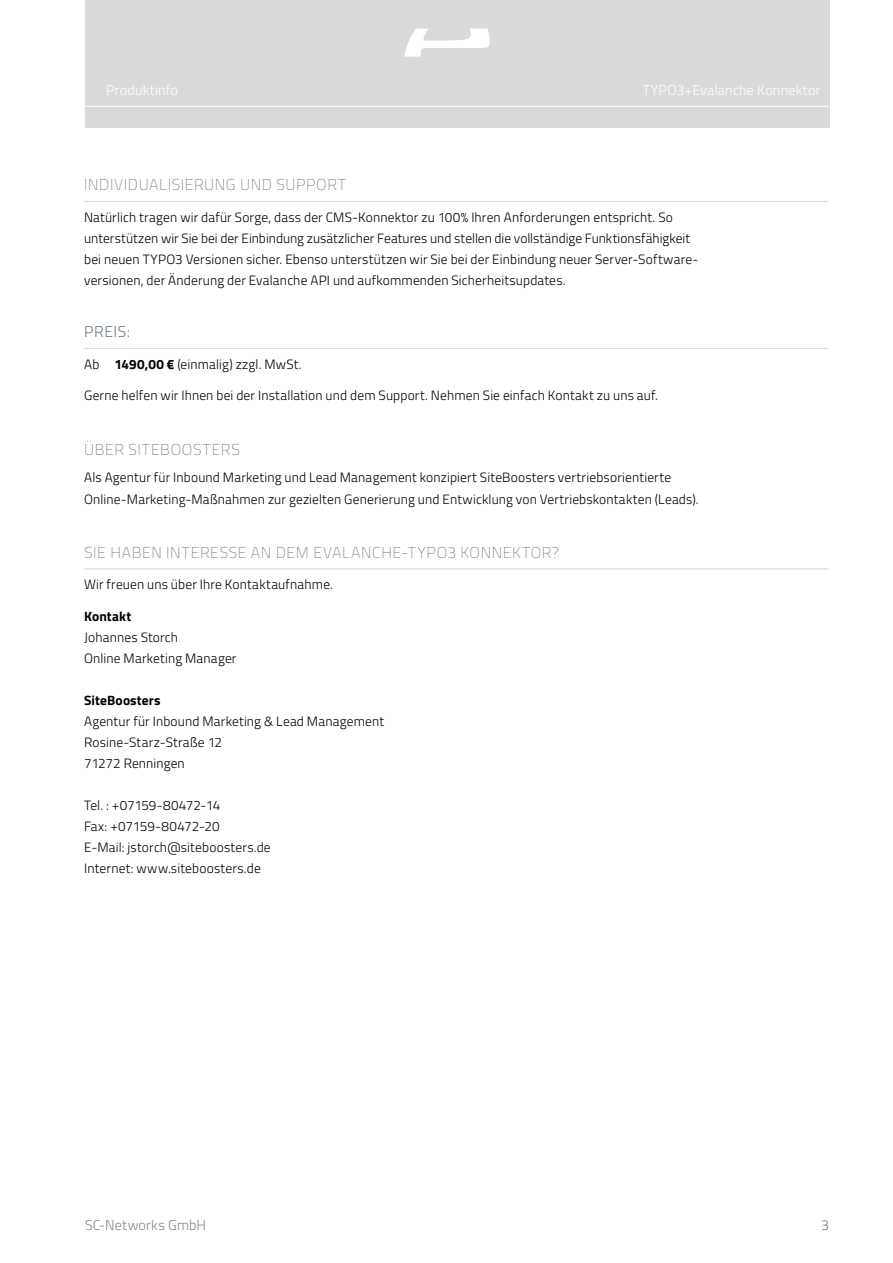
<style>
.page{position:relative;width:893px;height:1263px;background:#fff}
.page>*{position:absolute;margin:0;border:0;box-sizing:border-box;transform-origin:0 0}
.t1{font:100 15.75px "Titillium";letter-spacing:.04em;color:#717e86}
.t2{font:300 15.75px "Titillium";letter-spacing:.035em;color:#717e86}
.t3{font:300 14.25px "Titillium";letter-spacing:.01em;color:#fff}
.t4{font:300 14.25px "Titillium";letter-spacing:.01em;color:#878787}
.t5{font:300 14.25px "Titillium";color:#717e86}
.t6{font:300 13.5px/21px "Titillium";letter-spacing:.01em;color:#000}
.t7{font:700 13.5px "Titillium";letter-spacing:.01em;color:#000}
.s1{font-weight:700}
</style>
<div class="page">
<div style="left:85px;top:0;width:744px;height:127px;background:#dadada"></div>
<svg style="left:404px;top:29px;width:86px;height:28px"></svg>
<hr style="left:85px;top:106px;width:744px;height:1px;background:#fff">
<hr style="left:84px;top:201px;width:744px;height:1px;background:#dadada">
<hr style="left:84px;top:348px;width:744px;height:1px;background:#dadada">
<hr style="left:84px;top:568px;width:744px;height:1px;background:#dadada">
<p class="t3" style="left:106px;top:80px;width:73px">Produktinfo</p>
<p class="t3" style="left:642px;top:80px;width:180px">TYPO3+Evalanche Konnektor</p>
<p class="t1" style="left:84px;top:174px;width:263px">INDIVIDUALISIERUNG UND SUPPORT</p>
<p class="t6" style="left:84px;top:206px;width:616px">Natürlich tragen wir dafür Sorge, dass der CMS-Konnektor zu 100% Ihren Anforderungen entspricht. So unterstützen wir Sie bei der Einbindung zusätzlicher Features und stellen die vollständige Funktionsfähigkeit bei neuen TYPO3 Versionen sicher. Ebenso unterstützen wir Sie bei der Einbindung neuer Server-Software&shy;versionen, der Änderung der Evalanche API und aufkommenden Sicherheitsupdates.</p>
<p class="t2" style="left:84px;top:320px;width:47px">PREIS:</p>
<p class="t6" style="left:84px;top:353px;width:219px">Ab <span class="s1">1490,00 €</span> (einmalig) zzgl. MwSt.</p>
<p class="t6" style="left:84px;top:384px;width:575px">Gerne helfen wir Ihnen bei der Installation und dem Support. Nehmen Sie einfach Kontakt zu uns auf.</p>
<p class="t1" style="left:84px;top:438px;width:157px">ÜBER SITEBOOSTERS</p>
<p class="t6" style="left:84px;top:467px;width:616px">Als Agentur für Inbound Marketing und Lead Management konzipiert SiteBoosters vertriebsorientierte<br>Online-Marketing-Maßnahmen zur gezielten Generierung und Entwicklung von Vertriebskontakten (Leads).</p>
<p class="t1" style="left:84px;top:541px;width:476px">SIE HABEN INTERESSE AN DEM EVALANCHE-TYPO3 KONNEKTOR?</p>
<p class="t6" style="left:84px;top:573px;width:250px">Wir freuen uns über Ihre Kontaktaufnahme.</p>
<p class="t7" style="left:84px;top:606px;width:49px">Kontakt</p>
<p class="t6" style="left:84px;top:626px;width:154px">Johannes Storch<br>Online Marketing Manager</p>
<p class="t7" style="left:84px;top:690px;width:78px">SiteBoosters</p>
<p class="t6" style="left:84px;top:710px;width:301px">Agentur für Inbound Marketing &amp; Lead Management<br>Rosine-Starz-Straße 12<br>71272 Renningen</p>
<p class="t6" style="left:84px;top:794px;width:188px">Tel. : +07159-80472-14<br>Fax: +07159-80472-20<br>E-Mail: jstorch@siteboosters.de<br>Internet: www.siteboosters.de</p>
<p class="t4" style="left:85px;top:1214px;width:123px">SC-Networks GmbH</p>
<p class="t5" style="left:821px;top:1214px;width:9px">3</p>
</div>
